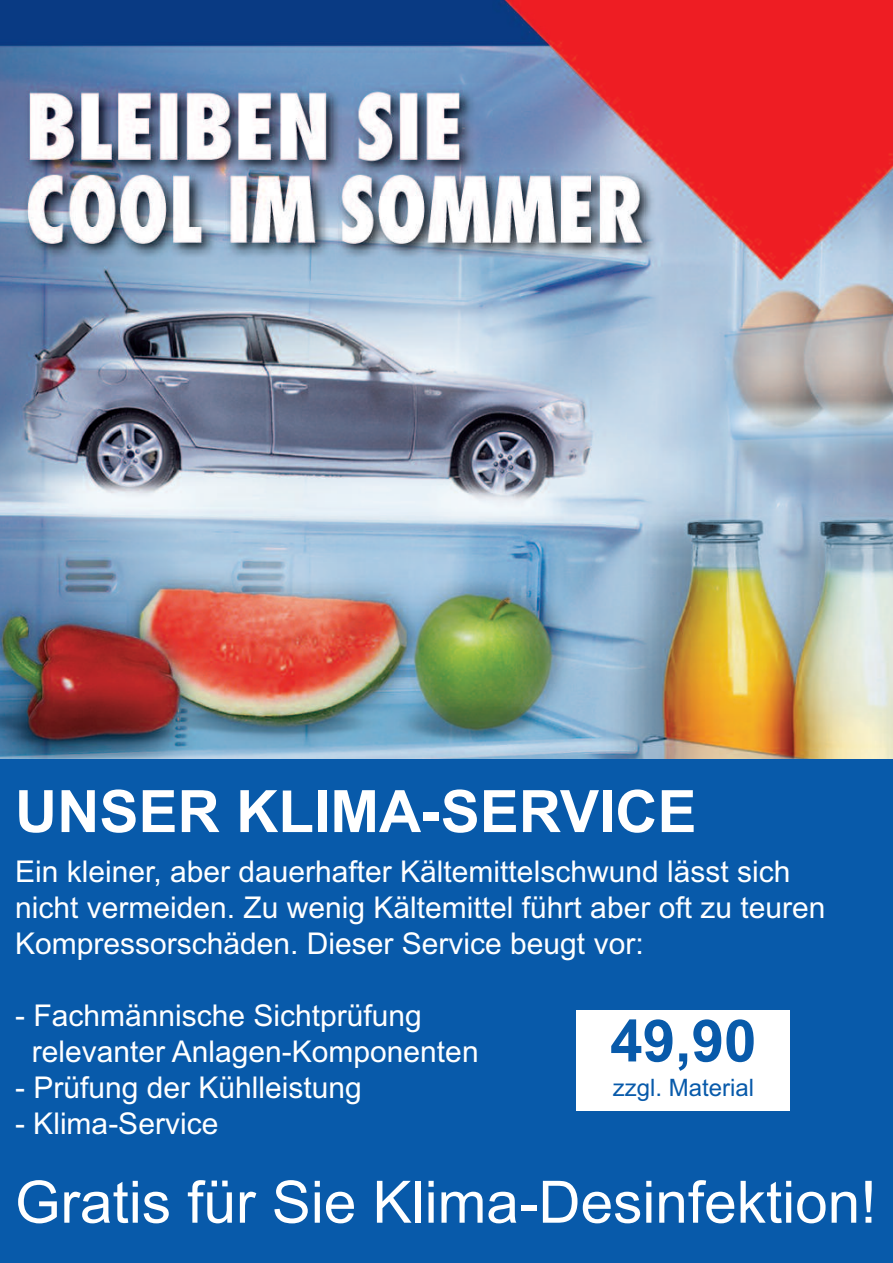
<style>
.page{position:relative;width:893px;height:1263px;background:#fff}
.page>*{position:absolute;margin:0;border:0;box-sizing:border-box;transform-origin:0 0}
.t1{font:58.5px "Arial";color:#fff}
.t2{font:700 58.5px "Arial";color:#fff}
.t3{font:700 58.5px "Arial";color:#085aaa}
.t4{font:30px/36px "Arial";color:#fff}
.t5{font:24px "Arial";color:#085aaa}
</style>
<div class="page">
<div style="left:0;top:750px;width:893px;height:513px;background:#085aaa"></div>
<img style="left:0;top:0;width:893px;height:758px">
<div style="left:576px;top:1010px;width:214px;height:100px;background:#fff"></div>
<h1 class="t2" style="left:15px;top:778px;width:683px">UNSER KLIMA-SERVICE</h1>
<p class="t4" style="left:15px;top:853px;width:812px">Ein kleiner, aber dauerhafter Kältemittelschwund lässt sich nicht vermeiden. Zu wenig Kältemittel führt aber oft zu teuren<br>Kompressorschäden. Dieser Service beugt vor:</p>
<p class="t4" style="left:32px;top:997px;width:448px;text-indent:-17px">- Fachmännische Sichtprüfung relevanter Anlagen-Komponenten</p>
<p class="t4" style="left:15px;top:1069px;width:348px">- Prüfung der Kühlleistung</p>
<p class="t4" style="left:15px;top:1105px;width:205px">- Klima-Service</p>
<h1 class="t3" style="left:610px;top:1007px;width:148px">49,90</h1>
<p class="t5" style="left:613px;top:1073px;width:143px">zzgl. Material</p>
<h1 class="t1" style="left:15px;top:1168px;width:863px">Gratis für Sie Klima-Desinfektion!</h1>
</div>
